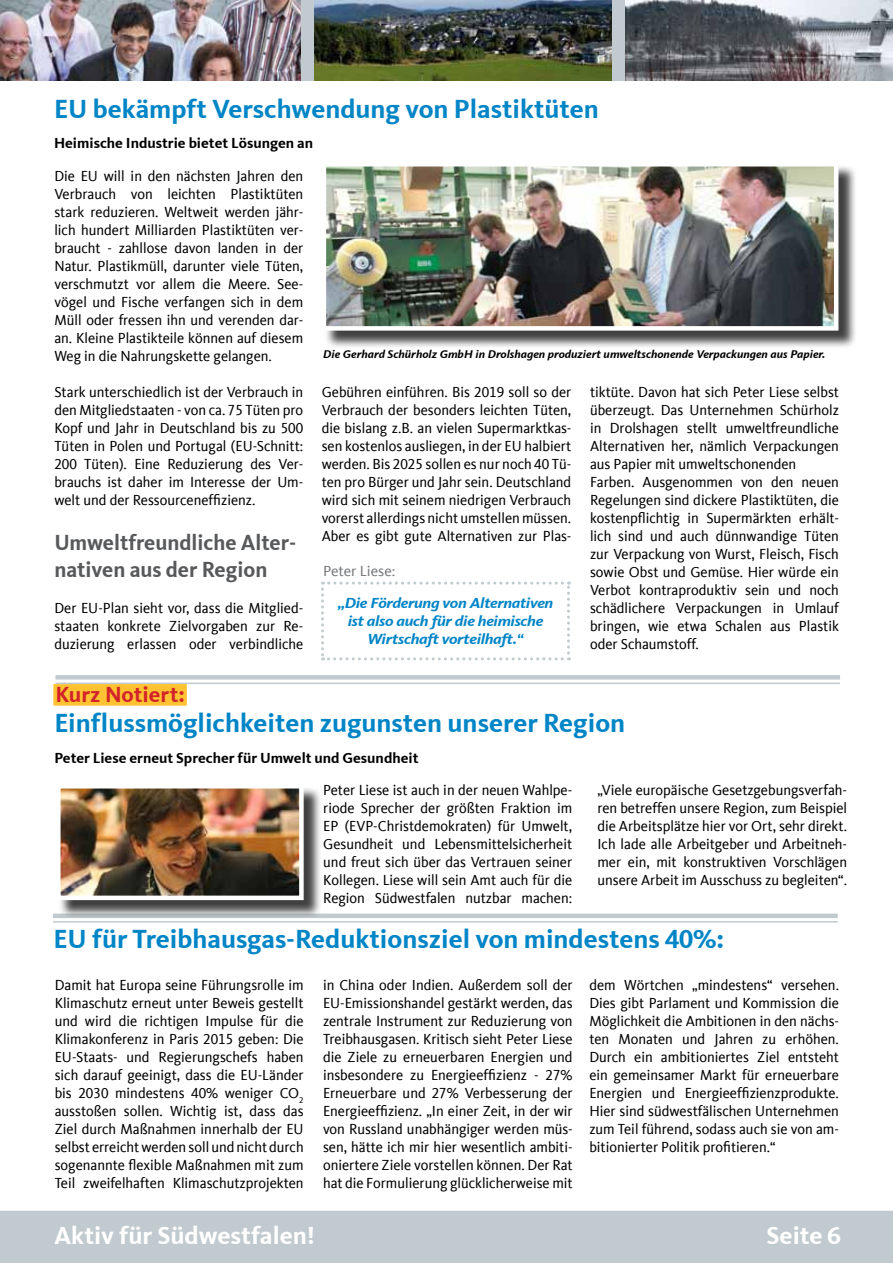
<style>
.page{position:relative;width:893px;height:1263px;background:#fff}
.page>*{position:absolute;margin:0;border:0;box-sizing:border-box;transform-origin:0 0}
.t1{font:700 27px "CDU Kievit Tab";color:#0085c7}
.t2{font:700 25.35px "CDU Kievit Tab";color:#fff}
.t3{font:700 22.5px/27px "CDU Kievit Tab";color:#58595b;scale:.96 1}
.t4{font:700 22.5px "CDU Kievit Tab";color:#d2232a}
.t5{font:15px/18px "CDU Kievit Tab";color:#000;text-align:justify;scale:.96 1}
.t6{font:700 15px "CDU Kievit Tab";color:#000}
.t7{font:italic 700 15px/18px "CDU Kievit Tab";letter-spacing:-.02em;color:#0085c7;text-align:center;scale:1.1 1}
.t8{font:15px "CDU Kievit Tab";color:#77787b}
.t9{font:italic 700 11.55px "CDU Kievit Tab";color:#000;scale:1.04 1}
</style>
<div class="page">
<div style="left:0;top:1209px;width:893px;height:54px;background:#c1cace"></div>
<hr style="left:0;top:1208px;width:893px;height:3px;background:#fff">
<img style="left:0;top:0;width:302px;height:81px">
<img style="left:314px;top:0;width:298px;height:81px">
<div style="left:302px;top:0;width:12px;height:81px;background:#c1cace"></div>
<img style="left:625px;top:0;width:268px;height:81px">
<div style="left:612px;top:0;width:13px;height:81px;background:#c1cace"></div>
<svg style="left:321px;top:582px;width:249px;height:78px"></svg>
<div style="left:324px;top:164px;width:533px;height:185px;background:#000;opacity:.75"></div>
<img style="left:327px;top:167px;width:506px;height:159px">
<div style="left:322px;top:162px;width:516px;height:169px;border:4px solid #fff"></div>
<div style="left:55px;top:675px;width:785px;height:5px;background:#c1cace"></div>
<hr style="left:55px;top:682px;width:785px;height:2px;background:#c1cace">
<hr style="left:53px;top:914px;width:785px;height:4px;background:#c1cace">
<hr style="left:53px;top:921px;width:785px;height:2px;background:#c1cace">
<div style="left:53px;top:684px;width:134px;height:22px;background:#fec232;border:2px solid #fec232"></div>
<div style="left:58px;top:786px;width:264px;height:132px;background:#000;opacity:.75"></div>
<img style="left:61px;top:789px;width:238px;height:106px">
<div style="left:56px;top:784px;width:248px;height:116px;border:4px solid #fff"></div>
<h1 class="t1" style="left:54px;top:93px;width:546px">EU bekämpft Verschwendung von Plastiktüten</h1>
<p class="t6" style="left:54px;top:134px;width:261px">Heimische Industrie bietet Lösungen an</p>
<p class="t5" style="left:54px;top:167px;width:261px">Die EU will in den nächsten Jahren den Verbrauch von leichten Plastiktüten stark reduzieren. Weltweit werden jähr&shy;lich hundert Milliarden Plastiktüten ver&shy;braucht - zahllose davon landen in der Natur. Plastikmüll, darunter viele Tüten, verschmutzt vor allem die Meere. See&shy;vögel und Fische verfangen sich in dem Müll oder fressen ihn und verenden dar&shy;an. Kleine Plastikteile können auf diesem Weg in die Nahrungskette gelangen.</p>
<p class="t5" style="left:54px;top:383px;width:261px">Stark unterschiedlich ist der Verbrauch in den Mitgliedstaaten - von ca. 75 Tüten pro Kopf und Jahr in Deutschland bis zu 500<br>Tüten in Polen und Portugal (EU-Schnitt:<br>200 Tüten). Eine Reduzierung des Ver&shy;brauchs ist daher im Interesse der Um&shy;welt und der Ressourceneffizienz.</p>
<h3 class="t3" style="left:54px;top:529px;width:253px">Umweltfreundliche Alter&shy;nativen aus der Region</h3>
<p class="t5" style="left:54px;top:599px;width:261px">Der EU-Plan sieht vor, dass die Mitglied&shy;staaten konkrete Zielvorgaben zur Re&shy;duzierung erlassen oder verbindliche</p>
<p class="t9" style="left:323px;top:347px;width:484px">Die Gerhard Schürholz GmbH in Drolshagen produziert umweltschonende Verpackungen aus Papier.</p>
<p class="t5" style="left:322px;top:383px;width:262px">Gebühren einführen. Bis 2019 soll so der Verbrauch der besonders leichten Tüten, die bislang z.B. an vielen Supermarktkas&shy;sen kostenlos ausliegen, in der EU halbiert werden. Bis 2025 sollen es nur noch 40 Tü&shy;ten pro Bürger und Jahr sein. Deutschland wird sich mit seinem niedrigen Verbrauch vorerst allerdings nicht umstellen müssen.<br>Aber es gibt gute Alternativen zur Plas-</p>
<p class="t5" style="left:590px;top:383px;width:261px;text-align:left">tiktüte. Davon hat sich Peter Liese selbst überzeugt. Das Unternehmen Schürholz in Drolshagen stellt umweltfreundliche Alternativen her, nämlich Verpackungen aus Papier mit umweltschonenden Farben. Ausgenommen von den neuen Regelungen sind dickere Plastiktüten, die kostenpflichtig in Supermärkten erhält&shy;lich sind und auch dünnwandige Tüten zur Verpackung von Wurst, Fleisch, Fisch sowie Obst und Gemüse. Hier würde ein Verbot kontraproduktiv sein und noch schädlichere Verpackungen in Umlauf bringen, wie etwa Schalen aus Plastik oder Schaumstoff.</p>
<p class="t8" style="left:323px;top:563px;width:74px">Peter Liese:</p>
<p class="t7" style="left:338px;top:594px;width:198px">„Die Förderung von Alternativen ist also auch für die heimische<br>Wirtschaft vorteilhaft.“</p>
<h3 class="t4" style="left:55px;top:681px;width:131px">Kurz Notiert:</h3>
<h1 class="t1" style="left:54px;top:708px;width:572px">Einflussmöglichkeiten zugunsten unserer Region</h1>
<p class="t6" style="left:54px;top:749px;width:366px">Peter Liese erneut Sprecher für Umwelt und Gesundheit</p>
<p class="t5" style="left:323px;top:781px;width:261px">Peter Liese ist auch in der neuen Wahlpe&shy;riode Sprecher der größten Fraktion im EP (EVP-Christdemokraten) für Umwelt, Gesundheit und Lebensmittelsicherheit und freut sich über das Vertrauen seiner Kollegen. Liese will sein Amt auch für die Region Südwestfalen nutzbar machen:</p>
<p class="t5" style="left:597px;top:781px;width:262px">„Viele europäische Gesetzgebungsverfah&shy;ren betreffen unsere Region, zum Beispiel die Arbeitsplätze hier vor Ort, sehr direkt.<br>Ich lade alle Arbeitgeber und Arbeitneh&shy;mer ein, mit konstruktiven Vorschlägen unsere Arbeit im Ausschuss zu begleiten“.</p>
<h1 class="t1" style="left:53px;top:923px;width:672px">EU für Treibhausgas-Reduktionsziel von mindestens 40%:</h1>
<p class="t5" style="left:55px;top:976px;width:261px">Damit hat Europa seine Führungsrolle im Klimaschutz erneut unter Beweis gestellt und wird die richtigen Impulse für die Klimakonferenz in Paris 2015 geben: Die EU-Staats- und Regierungschefs haben sich darauf geeinigt, dass die EU-Länder bis 2030 mindestens 40% weniger CO<sub>2 </sub>ausstoßen sollen. Wichtig ist, dass das Ziel durch Maßnahmen innerhalb der EU selbst erreicht werden soll und nicht durch sogenannte flexible Maßnahmen mit zum Teil zweifelhaften Klimaschutzprojekten</p>
<p class="t5" style="left:323px;top:976px;width:262px">in China oder Indien. Außerdem soll der EU-Emissionshandel gestärkt werden, das zentrale Instrument zur Reduzierung von Treibhausgasen. Kritisch sieht Peter Liese die Ziele zu erneuerbaren Energien und insbesondere zu Energieeffizienz - 27% Erneuerbare und 27% Verbesserung der Energieeffizienz. „In einer Zeit, in der wir von Russland unabhängiger werden müs&shy;sen, hätte ich mir hier wesentlich ambiti&shy;oniertere Ziele vorstellen können. Der Rat hat die Formulierung glücklicherweise mit</p>
<p class="t5" style="left:589px;top:976px;width:262px">dem Wörtchen „mindestens“ versehen.<br>Dies gibt Parlament und Kommission die Möglichkeit die Ambitionen in den nächs&shy;ten Monaten und Jahren zu erhöhen.<br>Durch ein ambitioniertes Ziel entsteht ein gemeinsamer Markt für erneuerbare Energien und Energieeffizienzprodukte.<br>Hier sind südwestfälischen Unternehmen zum Teil führend, sodass auch sie von am&shy;bitionierter Politik profitieren.“</p>
<h2 class="t2" style="left:54px;top:1221px;width:262px">Aktiv für Südwestfalen!</h2>
<h2 class="t2" style="left:766px;top:1221px;width:76px">Seite 6</h2>
</div>
